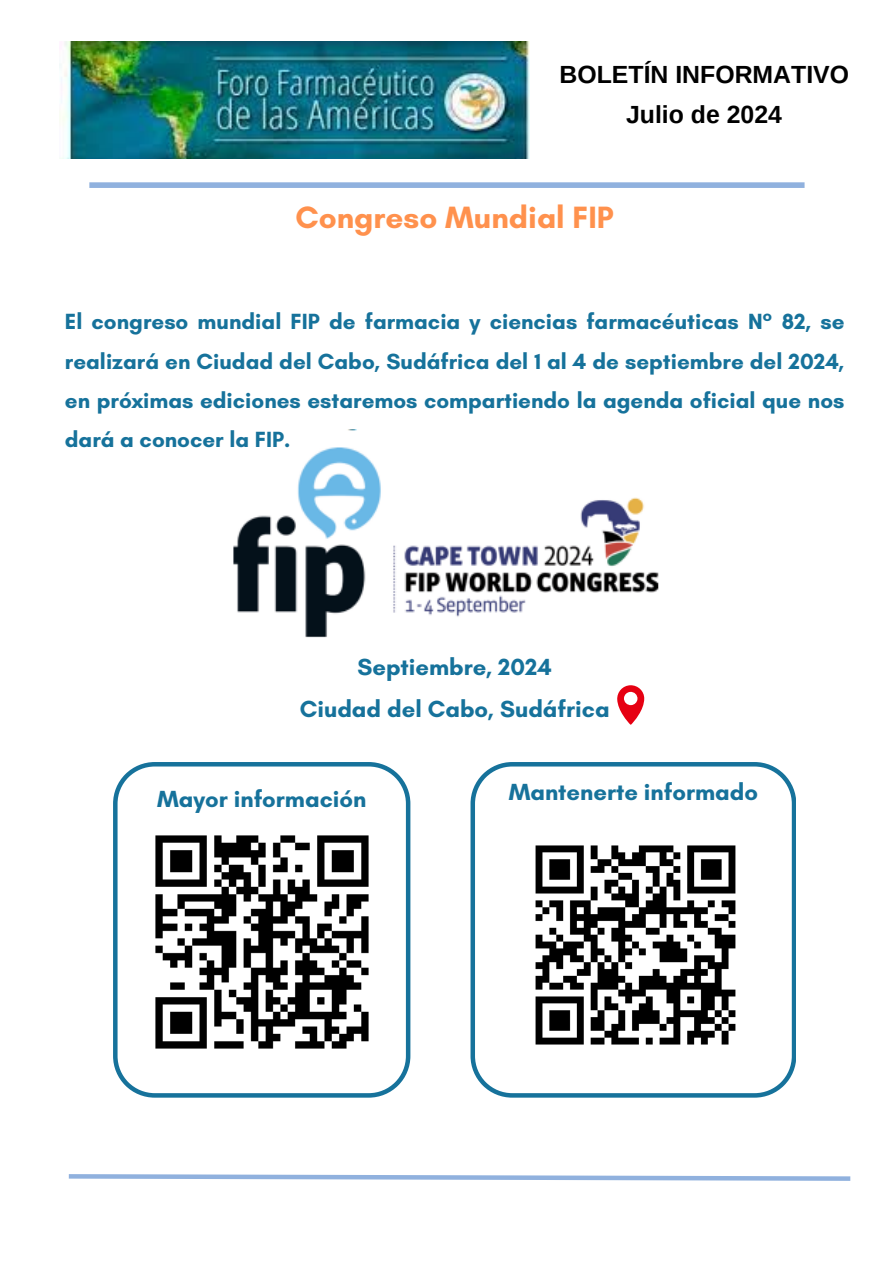
<style>
.page{position:relative;width:894px;height:1264px;background:#fff}
.page>*{position:absolute;margin:0;border:0;box-sizing:border-box;transform-origin:0 0}
.t1{font:700 31.35px "Glacial Indifference";color:#ff914d}
.t2{font:700 24.75px "Arimo";color:#000}
.t3{font:700 23.7px "Glacial Indifference";color:#16729b}
.t4{font:700 22.35px/39.3px "Glacial Indifference";color:#16729b;text-align:justify}
</style>
<div class="page">
<img style="left:59px;top:42px;width:470px;height:117px">
<div style="left:89px;top:182px;width:715px;height:6px;background:#90b1de"></div>
<svg style="left:68px;top:1174px;width:783px;height:7px"></svg>
<img style="left:233px;top:429px;width:426px;height:209px">
<svg style="left:617px;top:685px;width:27px;height:39px"></svg>
<svg style="left:113px;top:762px;width:297px;height:335px"></svg>
<svg style="left:470px;top:762px;width:325px;height:335px"></svg>
<img style="left:508px;top:818px;width:254px;height:253px">
<p class="t2" style="left:559px;top:61px;width:291px">BOLETÍN INFORMATIVO</p>
<p class="t2" style="left:626px;top:101px;width:157px">Julio de 2024</p>
<p class="t1" style="left:295px;top:198px;width:319px">Congreso Mundial FIP</p>
<p class="t4" style="left:65px;top:302px;width:780px">El congreso mundial FIP de farmacia y ciencias farmacéuticas N° 82, se realizará en Ciudad del Cabo, Sudáfrica del 1 al 4 de septiembre del 2024, en próximas ediciones estaremos compartiendo la agenda oficial que nos dará a conocer la FIP.</p>
<p class="t3" style="left:357px;top:652px;width:196px">Septiembre, 2024</p>
<p class="t3" style="left:299px;top:695px;width:311px">Ciudad del Cabo, Sudáfrica</p>
<p class="t3" style="left:157px;top:784px;width:210px">Mayor información</p>
<p class="t3" style="left:508px;top:777px;width:251px">Mantenerte informado</p>
</div>
